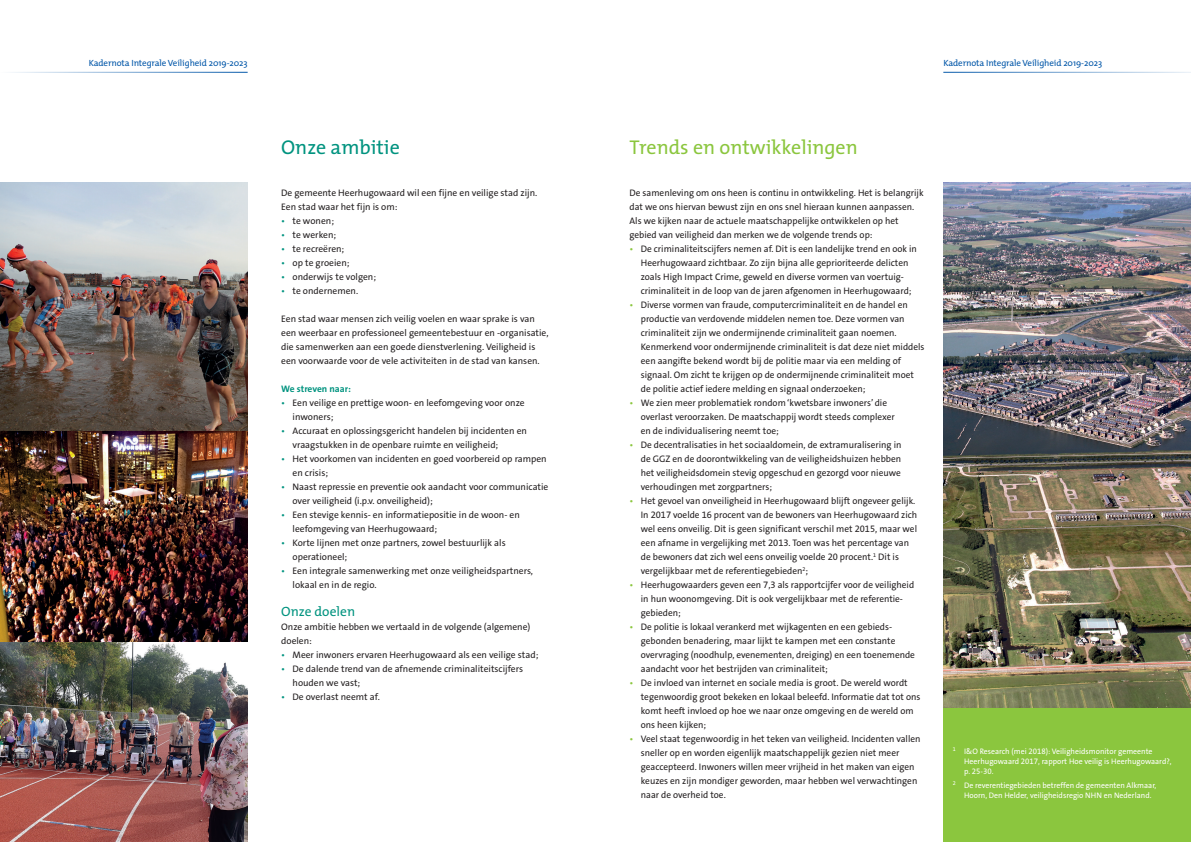
<style>
.page{position:relative;width:1191px;height:842px;background:#fff}
.page>*{position:absolute;margin:0;border:0;box-sizing:border-box;transform-origin:0 0}
.t1{font:20px "The Mix";color:#8bc63e}
.t2{font:20px "The Mix";color:#00937f}
.t3{font:13.5px "The Mix";color:#00937f}
.t4{font:9.5px/14px "The Sans T";color:#231f20}
.t5{font:700 9.5px "The Sans T";color:#00937f}
.t6{font:9px "The Mix";letter-spacing:-.01em;color:#0156a8}
.t7{font:8px/10px "The Sans T";color:#fff}
.s1{color:#00937f}
.s2{color:#8bc63e}
</style>
<div class="page">
<img style="left:943px;top:182px;width:248px;height:527px">
<div style="left:943px;top:709px;width:248px;height:133px;background:#8bc63e"></div>
<hr style="left:943px;top:72px;width:248px;height:1px;background:#0156a8">
<img style="left:0;top:182px;width:248px;height:250px">
<img style="left:0;top:432px;width:248px;height:410px">
<hr style="left:0;top:72px;width:248px;height:1px;background:#0156a8">
<p class="t6" style="left:89px;top:55px;width:160px">Kadernota Integrale Veiligheid 2019-2023</p>
<h1 class="t2" style="left:281px;top:131px;width:120px">Onze ambitie</h1>
<p class="t4" style="left:281px;top:186px;width:258px">De gemeente Heerhugowaard wil een fijne en veilige stad zijn.<br>Een stad waar het fijn is om:</p>
<p class="t4" style="left:281px;top:214px;width:54px"><span class="s1">•</span> te wonen;</p>
<p class="t4" style="left:281px;top:228px;width:56px"><span class="s1">•</span> te werken;</p>
<p class="t4" style="left:281px;top:242px;width:65px"><span class="s1">•</span> te recreëren;</p>
<p class="t4" style="left:281px;top:256px;width:70px"><span class="s1">•</span> op te groeien;</p>
<p class="t4" style="left:281px;top:270px;width:96px"><span class="s1">•</span> onderwijs te volgen;</p>
<p class="t4" style="left:281px;top:284px;width:78px"><span class="s1">•</span> te ondernemen.</p>
<p class="t4" style="left:281px;top:312px;width:269px">Een stad waar mensen zich veilig voelen en waar sprake is van een weerbaar en professioneel gemeentebestuur en -organisatie, die samenwerken aan een goede dienstverlening. Veiligheid is een voorwaarde voor de vele activiteiten in de stad van kansen.</p>
<p class="t5" style="left:281px;top:384px;width:71px">We streven naar:</p>
<p class="t4" style="left:292px;top:396px;width:234px;text-indent:-11px"><span class="s1">•</span> Een veilige en prettige woon- en leefomgeving voor onze inwoners;</p>
<p class="t4" style="left:292px;top:424px;width:236px;text-indent:-11px"><span class="s1">•</span> Accuraat en oplossingsgericht handelen bij incidenten en vraagstukken in de openbare ruimte en veiligheid;</p>
<p class="t4" style="left:292px;top:452px;width:256px;text-indent:-11px"><span class="s1">•</span> Het voorkomen van incidenten en goed voorbereid op rampen en crisis;</p>
<p class="t4" style="left:292px;top:480px;width:257px;text-indent:-11px"><span class="s1">•</span> Naast repressie en preventie ook aandacht voor communicatie over veiligheid (i.p.v. onveiligheid);</p>
<p class="t4" style="left:292px;top:508px;width:229px;text-indent:-11px"><span class="s1">•</span> Een stevige kennis- en informatiepositie in de woon- en leefomgeving van Heerhugowaard;</p>
<p class="t4" style="left:292px;top:536px;width:215px;text-indent:-11px"><span class="s1">•</span> Korte lijnen met onze partners, zowel bestuurlijk als operationeel;</p>
<p class="t4" style="left:292px;top:564px;width:242px;text-indent:-11px"><span class="s1">•</span> Een integrale samenwerking met onze veiligheidspartners, lokaal en in de regio.</p>
<h2 class="t3" style="left:281px;top:600px;width:75px">Onze doelen</h2>
<p class="t4" style="left:281px;top:620px;width:251px">Onze ambitie hebben we vertaald in de volgende (algemene) doelen:</p>
<p class="t4" style="left:281px;top:648px;width:259px"><span class="s1">•</span> Meer inwoners ervaren Heerhugowaard als een veilige stad;</p>
<p class="t4" style="left:292px;top:662px;width:232px;text-indent:-11px"><span class="s1">•</span> De dalende trend van de afnemende criminaliteitscijfers houden we vast;</p>
<p class="t4" style="left:281px;top:690px;width:100px"><span class="s1">•</span> De overlast neemt af.</p>
<p class="t6" style="left:943px;top:55px;width:160px">Kadernota Integrale Veiligheid 2019-2023</p>
<h1 class="t1" style="left:629px;top:131px;width:230px">Trends en ontwikkelingen</h1>
<p class="t4" style="left:629px;top:186px;width:296px">De samenleving om ons heen is continu in ontwikkeling. Het is belangrijk dat we ons hiervan bewust zijn en ons snel hieraan kunnen aanpassen.<br>Als we kijken naar de actuele maatschappelijke ontwikkelen op het gebied van veiligheid dan merken we de volgende trends op:</p>
<p class="t4" style="left:641px;top:242px;width:278px;text-indent:-11px"><span class="s2">•</span> De criminaliteitscijfers nemen af. Dit is een landelijke trend en ook in Heerhugowaard zichtbaar. Zo zijn bijna alle geprioriteerde delicten zoals High Impact Crime, geweld en diverse vormen van voertuig&shy;criminaliteit in de loop van de jaren afgenomen in Heerhugowaard;</p>
<p class="t4" style="left:641px;top:298px;width:285px;text-indent:-11px"><span class="s2">•</span> Diverse vormen van fraude, computercriminaliteit en de handel en productie van verdovende middelen nemen toe. Deze vormen van criminaliteit zijn we ondermijnende criminaliteit gaan noemen.<br>Kenmerkend voor ondermijnende criminaliteit is dat deze niet middels een aangifte bekend wordt bij de politie maar via een melding of signaal. Om zicht te krijgen op de ondermijnende criminaliteit moet de politie actief iedere melding en signaal onderzoeken;</p>
<p class="t4" style="left:641px;top:396px;width:255px;text-indent:-11px"><span class="s2">•</span> We zien meer problematiek rondom ‘kwetsbare inwoners’ die overlast veroorzaken. De maatschappij wordt steeds complexer en de individualisering neemt toe;</p>
<p class="t4" style="left:641px;top:438px;width:262px;text-align:justify;text-indent:-11px"><span class="s2">•</span> De decentralisaties in het sociaaldomein, de extramuralisering in de GGZ en de doorontwikkeling van de veiligheidshuizen hebben het veiligheidsdomein stevig opgeschud en gezorgd voor nieuwe verhoudingen met zorgpartners;</p>
<p class="t4" style="left:641px;top:494px;width:278px;text-indent:-11px"><span class="s2">•</span> Het gevoel van onveiligheid in Heerhugowaard blijft ongeveer gelijk.<br>In 2017 voelde 16 procent van de bewoners van Heerhugowaard zich wel eens onveilig. Dit is geen significant verschil met 2015, maar wel een afname in vergelijking met 2013. Toen was het percentage van de bewoners dat zich wel eens onveilig voelde 20 procent.<sup>1</sup> Dit is vergelijkbaar met de referentiegebieden<sup>2</sup>;</p>
<p class="t4" style="left:641px;top:578px;width:275px;text-indent:-11px"><span class="s2">•</span> Heerhugowaarders geven een 7,3 als rapportcijfer voor de veiligheid in hun woonomgeving. Dit is ook vergelijkbaar met de referentie&shy;gebieden;</p>
<p class="t4" style="left:641px;top:620px;width:276px;text-indent:-11px"><span class="s2">•</span> De politie is lokaal verankerd met wijkagenten en een gebieds&shy;gebonden benadering, maar lijkt te kampen met een constante overvraging (noodhulp, evenementen, dreiging) en een toenemende aandacht voor het bestrijden van criminaliteit;</p>
<p class="t4" style="left:641px;top:676px;width:281px;text-indent:-11px"><span class="s2">•</span> De invloed van internet en sociale media is groot. De wereld wordt tegenwoordig groot bekeken en lokaal beleefd. Informatie dat tot ons komt heeft invloed op hoe we naar onze omgeving en de wereld om ons heen kijken;</p>
<p class="t4" style="left:641px;top:732px;width:281px;text-indent:-11px"><span class="s2">•</span> Veel staat tegenwoordig in het teken van veiligheid. Incidenten vallen sneller op en worden eigenlijk maatschappelijk gezien niet meer geaccepteerd. Inwoners willen meer vrijheid in het maken van eigen keuzes en zijn mondiger geworden, maar hebben wel verwachtingen naar de overheid toe.</p>
<p class="t7" style="left:964px;top:747px;width:209px;text-indent:-11px"><sup>1</sup> I&amp;O Research (mei 2018): Veiligheidsmonitor gemeente<br>Heerhugowaard 2017, rapport Hoe veilig is Heerhugowaard?, p. 25-30.</p>
<p class="t7" style="left:964px;top:781px;width:194px;text-indent:-11px"><sup>2</sup> De reverentiegebieden betreffen de gemeenten Alkmaar,<br>Hoorn, Den Helder, veiligheidsregio NHN en Nederland.</p>
</div>
